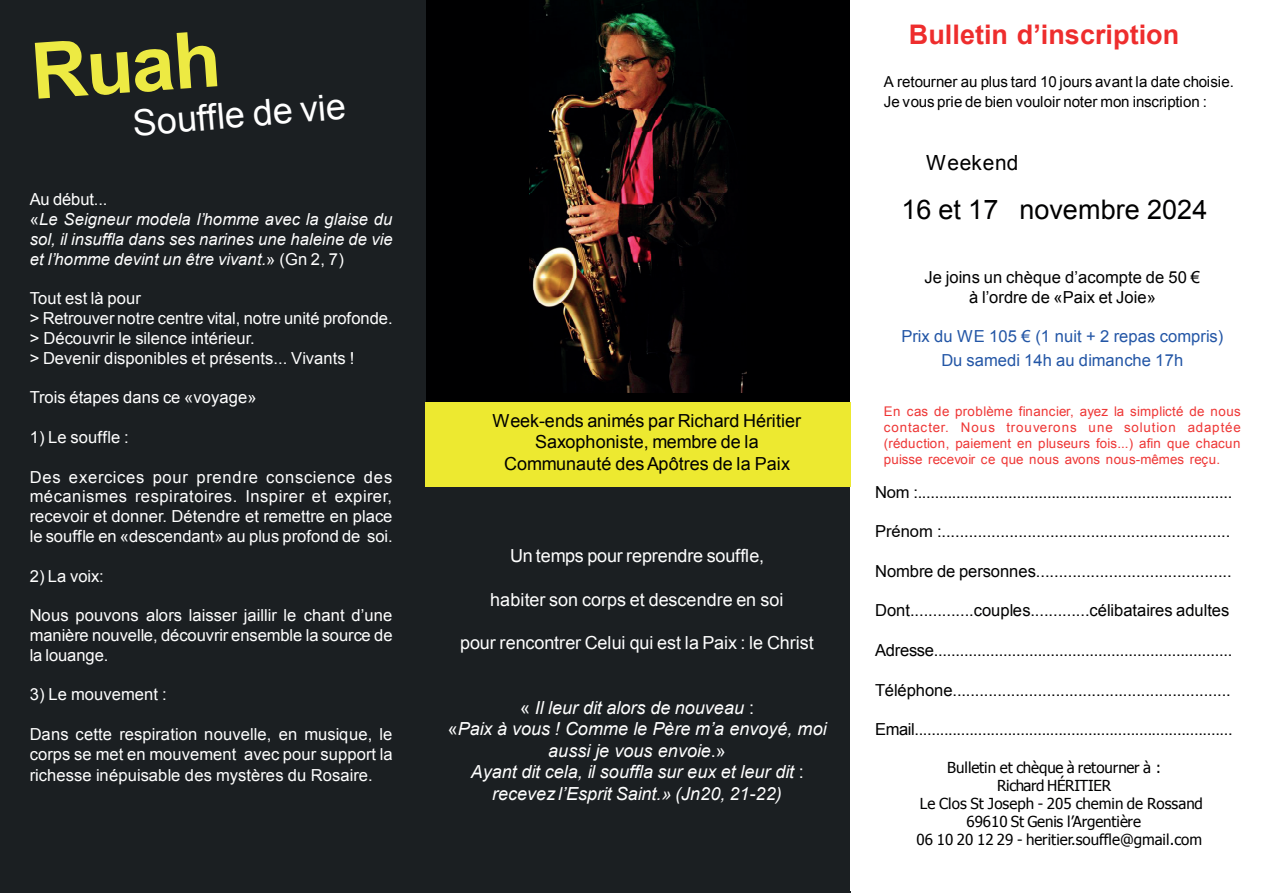
<style>
.page{position:relative;width:1263px;height:893px;background:#fff}
.page>*{position:absolute;margin:0;border:0;box-sizing:border-box;transform-origin:0 0}
.t1{font:700 78.15px "Arial";color:#edea43}
.t2{font:36px "Arial";color:#fff}
.t3{font:700 27px "Arial";color:#ee2d2d}
.t4{font:27px "Arial";letter-spacing:.005em;color:#000001}
.t5{font:20.85px "Arial";letter-spacing:.03em;color:#000001}
.t6{font:italic 18px/21.6px "Arial";letter-spacing:.005em;color:#fff;text-align:center}
.t7{font:18px "Arial";color:#fff}
.t8{font:18px/21.6px "Arial";letter-spacing:.005em;color:#000001;text-align:center}
.t9{font:16.5px/19.8px "Arial";color:#fff;text-align:justify}
.t10{font:16.5px/19.8px "Arial";color:#000001;text-align:center}
.t11{font:italic 16.5px/19.8px "Arial";letter-spacing:.01em;color:#fff}
.t12{font:16.5px "Arial";letter-spacing:-.02em;color:#000001}
.t13{font:16.5px/23.4px "Arial";letter-spacing:.01em;color:#2356a6;text-align:center}
.t14{font:15.15px "Tahoma";color:#000001}
.t15{font:15.15px/19.5px "Arial";letter-spacing:-.01em;color:#000001}
.t16{font:15.15px "Tahoma";letter-spacing:-.025em;color:#000001}
.t17{font:13.35px/16.2px "Arial";letter-spacing:.01em;color:#ee3635;text-align:justify}
.s1{font-style:normal}
</style>
<div class="page">
<div style="left:425px;top:0;width:426px;height:404px;background:#000001"></div>
<div style="left:0;top:0;width:425px;height:893px;background:#1b1f22"></div>
<div style="left:425px;top:486px;width:426px;height:407px;background:#1b1f22"></div>
<img style="left:529px;top:0;width:218px;height:393px">
<div style="left:425px;top:402px;width:426px;height:84px;background:#ede930"></div>
<h1 class="t1" style="left:28px;top:29px;width:192px;rotate:-4deg">Ruah</h1>
<h2 class="t2" style="left:131px;top:104px;width:215px;rotate:-5deg">Souffle de vie</h2>
<p class="t11" style="left:30px;top:190px;width:364px"><span class="s1">Au début...<br>«</span>Le Seigneur modela l’homme avec la glaise du sol, il insuffla dans ses narines une haleine de vie et l’homme devint un être vivant.<span class="s1">» (Gn 2, 7)</span></p>
<p class="t9" style="left:30px;top:289px;width:365px;text-align:left">Tout est là pour<br>&gt; Retrouver notre centre vital, notre unité profonde. &gt; Découvrir le silence intérieur.<br>&gt; Devenir disponibles et présents... Vivants !</p>
<p class="t9" style="left:30px;top:388px;width:229px">Trois étapes dans ce «voyage»</p>
<p class="t9" style="left:30px;top:427px;width:100px">1) Le souffle :</p>
<p class="t9" style="left:30px;top:467px;width:364px">Des exercices pour prendre conscience des mécanismes respiratoires. Inspirer et expirer, recevoir et donner. Détendre et remettre en place le souffle en «descendant» au plus profond de soi.</p>
<p class="t9" style="left:30px;top:566px;width:76px">2) La voix:</p>
<p class="t9" style="left:30px;top:605px;width:364px">Nous pouvons alors laisser jaillir le chant d’une manière nouvelle, découvrir ensemble la source de la louange.</p>
<p class="t9" style="left:30px;top:685px;width:139px">3) Le mouvement :</p>
<p class="t9" style="left:30px;top:724px;width:364px;line-height:20.4px">Dans cette respiration nouvelle, en musique, le corps se met en mouvement avec pour support la richesse inépuisable des mystères du Rosaire.</p>
<p class="t8" style="left:492px;top:410px;width:310px">Week-ends animés par Richard Héritier<br>Saxophoniste, membre de la<br>Communauté des Apôtres de la Paix</p>
<p class="t7" style="left:510px;top:546px;width:255px">Un temps pour reprendre souffle,</p>
<p class="t7" style="left:490px;top:589px;width:295px">habiter son corps et descendre en soi</p>
<p class="t7" style="left:460px;top:632px;width:355px">pour rencontrer Celui qui est la Paix : le Christ</p>
<p class="t6" style="left:448px;top:697px;width:380px"><span class="s1">«</span> Il leur dit alors de nouveau <span class="s1">:<br>«</span>Paix à vous ! Comme le Père m’a envoyé, moi aussi je vous envoie<span class="s1">.»<br></span>Ayant dit cela, il souffla sur eux et leur dit <span class="s1">: </span>recevez l’Esprit Saint.» (Jn20, 21-22)</p>
<h3 class="t3" style="left:909px;top:20px;width:272px">Bulletin d’inscription</h3>
<p class="t15" style="left:884px;top:72px;width:352px">A retourner au plus tard 10 jours avant la date choisie.<br>Je vous prie de bien vouloir noter mon inscription :</p>
<p class="t5" style="left:926px;top:151px;width:94px">Weekend</p>
<h3 class="t4" style="left:901px;top:195px;width:307px">16 et 17 novembre 2024</h3>
<p class="t10" style="left:924px;top:267px;width:277px">Je joins un chèque d’acompte de 50 € à l’ordre de «Paix et Joie»</p>
<p class="t13" style="left:901px;top:325px;width:323px">Prix du WE 105 € (1 nuit + 2 repas compris)<br>Du samedi 14h au dimanche 17h</p>
<p class="t17" style="left:884px;top:403px;width:359px">En cas de problème financier, ayez la simplicté de nous contacter. Nous trouverons une solution adaptée (réduction, paiement en pluseurs fois...) afin que chacun puisse recevoir ce que nous avons nous-mêmes reçu.</p>
<p class="t10" style="left:875px;top:482px;width:359px">Nom :.........................................................................</p>
<p class="t10" style="left:875px;top:522px;width:357px">Prénom :................................................................</p>
<p class="t10" style="left:875px;top:561px;width:358px">Nombre de personnes...........................................</p>
<p class="t10" style="left:875px;top:601px;width:356px">Dont..............couples.............célibataires adultes</p>
<p class="t12" style="left:875px;top:641px;width:359px">Adresse.....................................................................</p>
<p class="t10" style="left:875px;top:680px;width:357px">Téléphone..............................................................</p>
<p class="t10" style="left:875px;top:720px;width:359px">Email...........................................................................</p>
<p class="t14" style="left:947px;top:758px;width:215px">Bulletin et chèque à retourner à :</p>
<p class="t16" style="left:997px;top:776px;width:115px">Richard HÉRITIER</p>
<p class="t14" style="left:920px;top:794px;width:285px">Le Clos St Joseph - 205 chemin de Rossand</p>
<p class="t14" style="left:966px;top:812px;width:176px">69610 St Genis l’Argentière</p>
<p class="t14" style="left:916px;top:830px;width:287px">06 10 20 12 29 - heritier.souffle@gmail.com</p>
</div>
